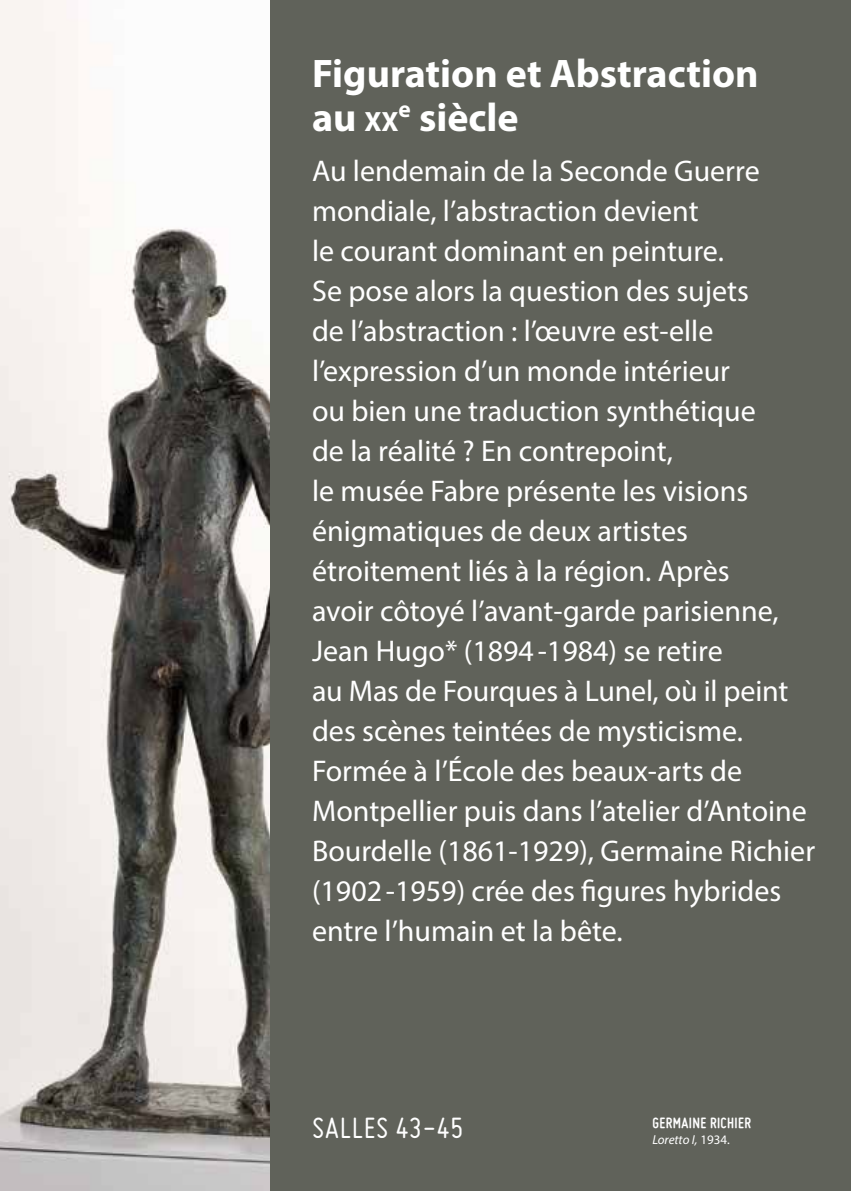
<style>
.page{position:relative;width:851px;height:1191px;background:#fff}
.page>*{position:absolute;margin:0;border:0;box-sizing:border-box;transform-origin:0 0}
.t1{font:700 40px/44px "Myriad Pro";color:#fff}
.t2{font:32px "Miso";letter-spacing:.025em;color:#fff}
.t3{font:30px/40px "Myriad Pro";color:#fff}
.t4{font:700 16px "Miso";letter-spacing:.025em;color:#fff}
.t5{font:italic 13px "Myriad Pro";color:#fff}
.s1{font-size:28px}
.s2{font-style:normal}
</style>
<div class="page">
<div style="left:269px;top:0;width:581px;height:1191px;background:#60625a"></div>
<img style="left:0;top:0;width:269px;height:1191px">
<h1 class="t1" style="left:312px;top:50px;width:448px">Figuration et Abstraction au <span class="s1">xx</span><sup>e</sup> siècle</h1>
<p class="t3" style="left:312px;top:151px;width:504px">Au lendemain de la Seconde Guerre mondiale, l’abstraction devient<br>le courant dominant en peinture.<br>Se pose alors la question des sujets<br>de l’abstraction : l’œuvre est-elle l’expression d’un monde intérieur<br>ou bien une traduction synthétique<br>de la réalité ? En contrepoint,<br>le musée Fabre présente les visions énigmatiques de deux artistes étroitement liés à la région. Après<br>avoir côtoyé l’avant‑garde parisienne, Jean Hugo* (1894 - 1984) se retire<br>au Mas de Fourques à Lunel, où il peint des scènes teintées de mysticisme.<br>Formée à l’École des beaux‑arts de Montpellier puis dans l’atelier d’Antoine Bourdelle (1861‑1929), Germaine Richier (1902 - 1959) crée des figures hybrides entre l’humain et la bête.</p>
<p class="t2" style="left:312px;top:1110px;width:153px">SALLES 43-45</p>
<p class="t4" style="left:652px;top:1113px;width:100px">GERMAINE RICHIER</p>
<p class="t5" style="left:652px;top:1131px;width:79px">Loretto I, <span class="s2">1934.</span></p>
</div>
